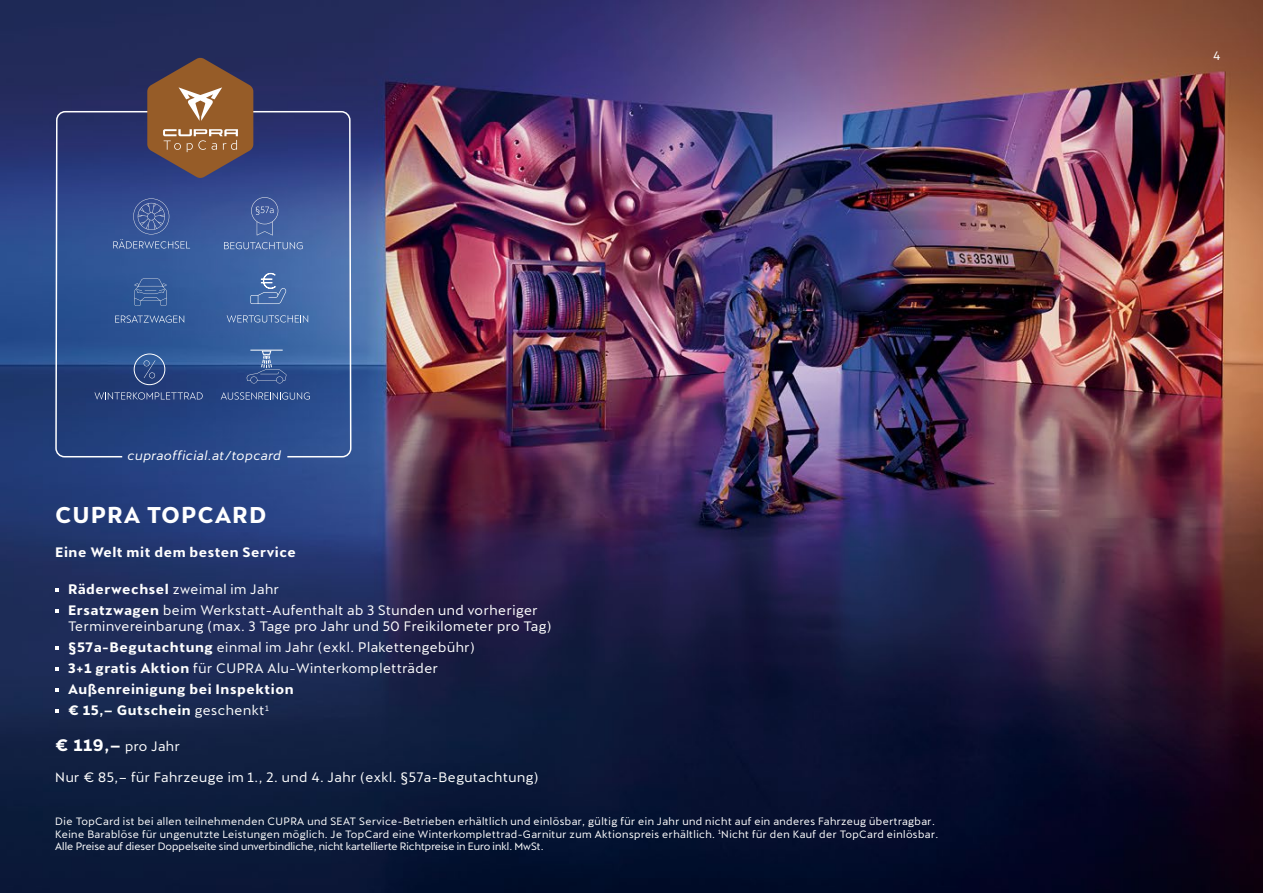
<style>
.page{position:relative;width:1263px;height:893px;background:#fff}
.page>*{position:absolute;margin:0;border:0;box-sizing:border-box;transform-origin:0 0}
.t1{font:22.5px "Cupra Bold 7";letter-spacing:.04em;color:#fff}
.t2{font:13.5px/21px "Cupra Regular 8";letter-spacing:.04em;color:#fff}
.t3{font:13.5px/21px "Cupra Bold 7";letter-spacing:.04em;color:#fff}
.t4{font:italic 12.75px "Cupra";letter-spacing:.04em;color:#fff}
.t5{font:12px "Cupra Regular 8";color:#fff}
.t6{font:10.5px/12.6px "Cupra Regular 8";letter-spacing:.04em;color:#fff}
.s1{font-family:"Cupra Bold 7"}
.s2{font-family:"Cupra Regular 8"}
.s3{font-family:"Cupra Bold 7";font-size:16.5px}
</style>
<div class="page">
<img style="left:0;top:0;width:1263px;height:893px">
<svg style="left:55px;top:110px;width:297px;height:348px"></svg>
<svg style="left:147px;top:57px;width:106px;height:121px"></svg>
<p class="t4" style="left:128px;top:444px;width:155px">cupraofficial.at/topcard</p>
<h1 class="t1" style="left:55px;top:502px;width:213px">CUPRA TOPCARD</h1>
<p class="t3" style="left:55px;top:542px;width:242px">Eine Welt mit dem besten Service</p>
<p class="t2" style="left:68px;top:577px;width:471px"><span class="s1">Räderwechsel</span> zweimal im Jahr<br><span class="s1">Ersatzwagen</span> beim Werkstatt-Aufenthalt ab 3 Stunden und vorheriger</p>
<p class="t2" style="left:68px;top:614px;width:485px">Terminvereinbarung (max. 3 Tage pro Jahr und 50 Freikilometer pro Tag) <span class="s1">§57a-Begutachtung</span> einmal im Jahr (exkl. Plakettengebühr)<br><span class="s1">3+1 gratis Aktion</span> für CUPRA Alu-Winterkompletträder</p>
<p class="t3" style="left:68px;top:679px;width:227px">Außenreinigung bei Inspektion € 15,– Gutschein <span class="s2">geschenkt</span><sup>1</sup></p>
<p class="t2" style="left:55px;top:733px;width:126px"><span class="s3">€ 119,–</span> pro Jahr</p>
<p class="t2" style="left:55px;top:764px;width:485px">Nur € 85,– für Fahrzeuge im 1., 2. und 4. Jahr (exkl. §57a-Begutachtung)</p>
<p class="t6" style="left:55px;top:813px;width:885px">Die TopCard ist bei allen teilnehmenden CUPRA und SEAT Service-Betrieben erhältlich und einlösbar, gültig für ein Jahr und nicht auf ein anderes Fahrzeug übertragbar.<br>Keine Barablöse für ungenutzte Leistungen möglich. Je TopCard eine Winterkomplettrad-Garnitur zum Aktionspreis erhältlich. <sup>1</sup>Nicht für den Kauf der TopCard einlösbar.<br>Alle Preise auf dieser Doppelseite sind unverbindliche, nicht kartellierte Richtpreise in Euro inkl. MwSt.</p>
<p class="t5" style="left:1213px;top:45px;width:9px">4</p>
</div>
